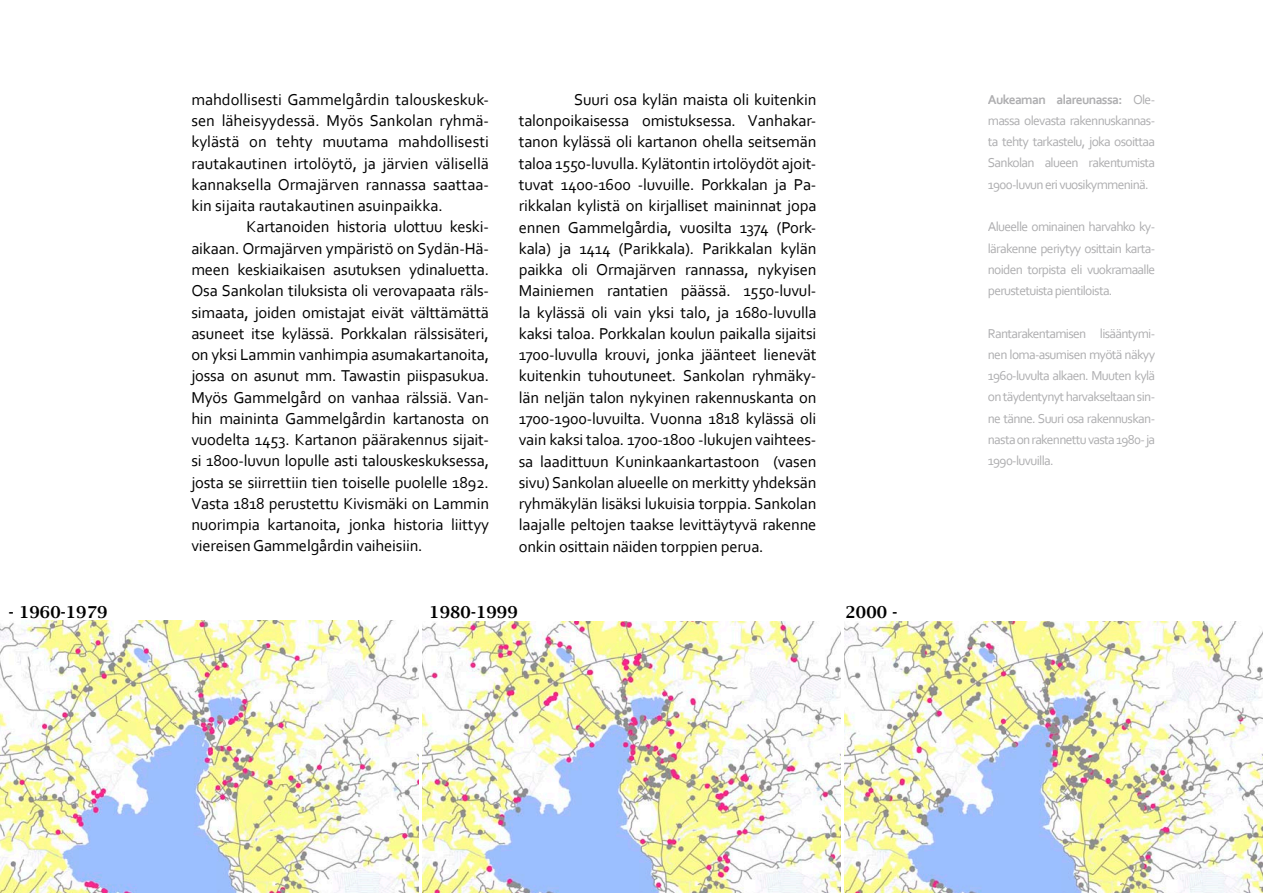
<style>
.page{position:relative;width:1263px;height:893px;background:#fff}
.page>*{position:absolute;margin:0;border:0;box-sizing:border-box;transform-origin:0 0}
.t1{font:16.5px/21.3px "Corbel";letter-spacing:-.01em;color:#000;text-align:justify}
.t2{font:600 16.5px "Lucida Bright";letter-spacing:.01em;color:#000}
.t3{font:13.5px/21.3px "Corbel";letter-spacing:-.05em;color:#aeaeb0;text-align:justify}
.s1{font-weight:700}
</style>
<div class="page">
<img style="left:0;top:621px;width:418px;height:272px">
<img style="left:845px;top:622px;width:418px;height:271px">
<img style="left:422px;top:622px;width:418px;height:271px">
<p class="t1" style="left:191px;top:88px;width:299px">mahdollisesti Gammelgårdin talouskeskuk&shy;sen läheisyydessä. Myös Sankolan ryhmä&shy;kylästä on tehty muutama mahdollisesti rautakautinen irtolöytö, ja järvien välisellä kannaksella Ormajärven rannassa saattaa&shy;kin sijaita rautakautinen asuinpaikka.</p>
<p class="t1" style="left:191px;top:216px;width:299px;text-indent:55px">Kartanoiden historia ulottuu keski&shy;aikaan. Ormajärven ympäristö on Sydän-Hä&shy;meen keskiaikaisen asutuksen ydinaluetta.<br>Osa Sankolan tiluksista oli verovapaata räls&shy;simaata, joiden omistajat eivät välttämättä asuneet itse kylässä. Porkkalan rälssisäteri, on yksi Lammin vanhimpia asumakartanoita, jossa on asunut mm. Tawastin piispasukua.<br>Myös Gammelgård on vanhaa rälssiä. Van&shy;hin maininta Gammelgårdin kartanosta on vuodelta 1453. Kartanon päärakennus sijait&shy;si 1800-luvun lopulle asti talouskeskuksessa, josta se siirrettiin tien toiselle puolelle 1892.<br>Vasta 1818 perustettu Kivismäki on Lammin nuorimpia kartanoita, jonka historia liittyy viereisen Gammelgårdin vaiheisiin.</p>
<p class="t1" style="left:519px;top:88px;width:299px;text-indent:55px">Suuri osa kylän maista oli kuitenkin talonpoikaisessa omistuksessa. Vanhakar&shy;tanon kylässä oli kartanon ohella seitsemän taloa 1550-luvulla. Kylätontin irtolöydöt ajoit&shy;tuvat 1400-1600 -luvuille. Porkkalan ja Pa&shy;rikkalan kylistä on kirjalliset maininnat jopa ennen Gammelgårdia, vuosilta 1374 (Pork&shy;kala) ja 1414 (Parikkala). Parikkalan kylän paikka oli Ormajärven rannassa, nykyisen Mainiemen rantatien päässä. 1550-luvul&shy;la kylässä oli vain yksi talo, ja 1680-luvulla kaksi taloa. Porkkalan koulun paikalla sijaitsi 1700-luvulla krouvi, jonka jäänteet lienevät kuitenkin tuhoutuneet. Sankolan ryhmäky&shy;län neljän talon nykyinen rakennuskanta on 1700-1900-luvuilta. Vuonna 1818 kylässä oli vain kaksi taloa. 1700-1800 -lukujen vaihtees&shy;sa laadittuun Kuninkaankartastoon (vasen sivu) Sankolan alueelle on merkitty yhdeksän ryhmäkylän lisäksi lukuisia torppia. Sankolan laajalle peltojen taakse levittäytyvä rakenne onkin osittain näiden torppien perua.</p>
<p class="t3" style="left:988px;top:88px;width:169px"><span class="s1">Aukeaman alareunassa:</span> Ole&shy;massa olevasta rakennuskannas&shy;ta tehty tarkastelu, joka osoittaa Sankolan alueen rakentumista 1900-luvun eri vuosikymmeninä.</p>
<p class="t3" style="left:988px;top:216px;width:169px">Alueelle ominainen harvahko ky&shy;lärakenne periytyy osittain karta&shy;noiden torpista eli vuokramaalle perustetuista pientiloista.</p>
<p class="t3" style="left:988px;top:322px;width:169px">Rantarakentamisen lisääntymi&shy;nen loma-asumisen myötä näkyy 1960-luvulta alkaen. Muuten kylä on täydentynyt harvakseltaan sin&shy;ne tänne. Suuri osa rakennuskan&shy;nasta on rakennettu vasta 1980- ja 1990-luvuilla.</p>
<p class="t2" style="left:9px;top:602px;width:100px">- 1960-1979</p>
<p class="t2" style="left:429px;top:602px;width:90px">1980-1999</p>
<p class="t2" style="left:845px;top:602px;width:53px">2000 -</p>
</div>
